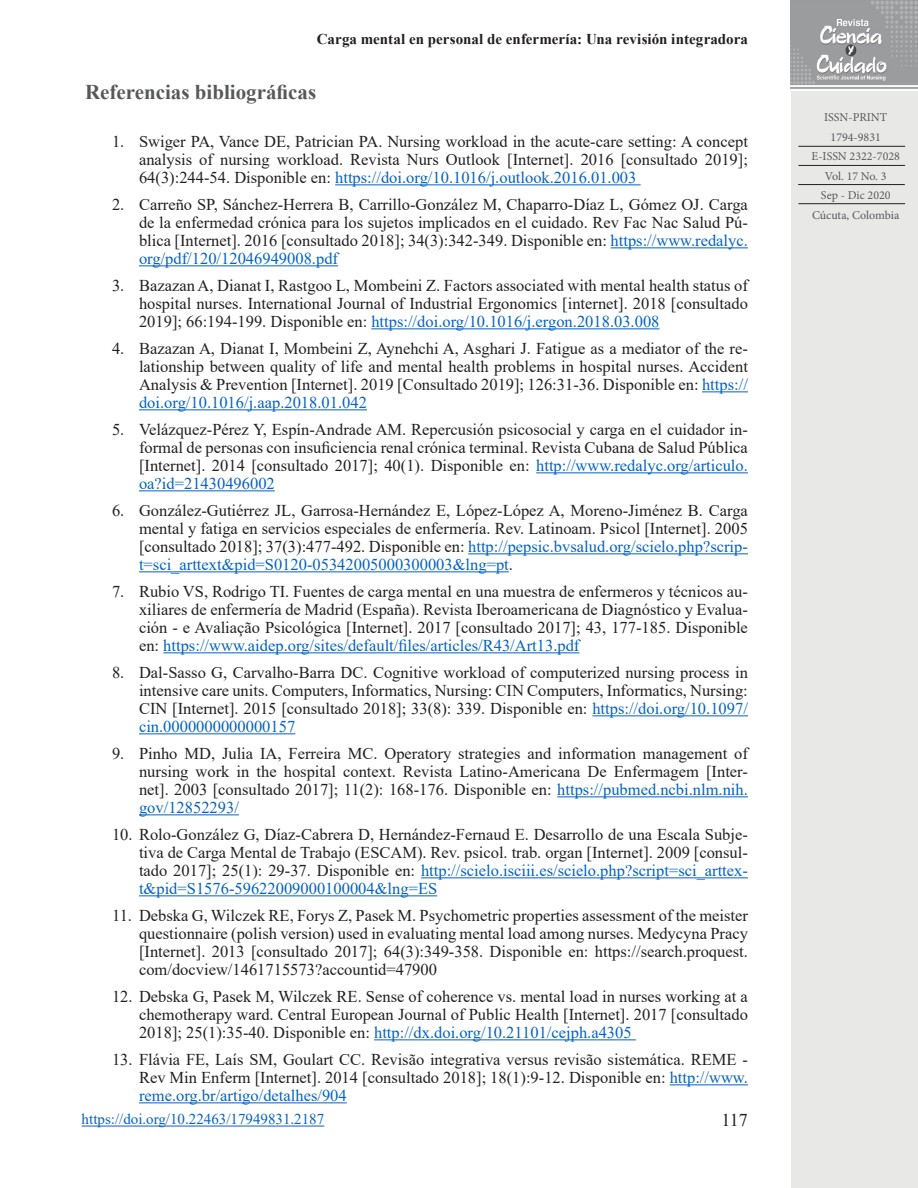
<style>
.page{position:relative;width:918px;height:1188px;background:#fff}
.page>*{position:absolute;margin:0;border:0;box-sizing:border-box;transform-origin:0 0}
.Titulos_internos{font:700 21px "Times New Roman";color:#57585a}
.t1{font:18px "Times New Roman";color:#231f20}
.t2{font:16.5px/18px "Times New Roman";color:#231f20;text-align:justify}
.t3{font:700 15px "Times New Roman";letter-spacing:.005em;color:#231f20}
.Pie_-_DOI{font:15px "Times New Roman";color:#0563c1}
.t4{font:12px "Minion Pro";color:#57585a}
.s1{color:#0563c1}
</style>
<div class="page">
<div style="left:792px;top:91px;width:126px;height:1097px;background:#e8e9e7"></div>
<img style="left:791px;top:0;width:127px;height:89px">
<hr style="left:798px;top:146px;width:107px;height:1px;background:#231f20">
<hr style="left:798px;top:165px;width:107px;height:1px;background:#231f20">
<hr style="left:798px;top:184px;width:107px;height:1px;background:#231f20">
<hr style="left:798px;top:203px;width:107px;height:1px;background:#231f20">
<hr style="left:82px;top:1126px;width:242px;height:1px;background:#0563c1">
<hr style="left:335px;top:184px;width:306px;height:1px;background:#0563c1">
<hr style="left:611px;top:247px;width:137px;height:1px;background:#0563c1">
<hr style="left:139px;top:265px;width:199px;height:1px;background:#0563c1">
<hr style="left:371px;top:328px;width:289px;height:1px;background:#0563c1">
<hr style="left:702px;top:391px;width:46px;height:1px;background:#0563c1">
<hr style="left:139px;top:409px;width:228px;height:1px;background:#0563c1">
<hr style="left:536px;top:472px;width:212px;height:1px;background:#0563c1">
<hr style="left:139px;top:490px;width:136px;height:1px;background:#0563c1">
<hr style="left:468px;top:553px;width:280px;height:1px;background:#0563c1">
<hr style="left:139px;top:571px;width:370px;height:1px;background:#0563c1">
<hr style="left:163px;top:652px;width:416px;height:1px;background:#0563c1">
<hr style="left:592px;top:715px;width:156px;height:1px;background:#0563c1">
<hr style="left:139px;top:733px;width:156px;height:1px;background:#0563c1">
<hr style="left:557px;top:796px;width:191px;height:1px;background:#0563c1">
<hr style="left:139px;top:814px;width:100px;height:1px;background:#0563c1">
<hr style="left:421px;top:877px;width:327px;height:1px;background:#0563c1">
<hr style="left:139px;top:895px;width:298px;height:1px;background:#0563c1">
<hr style="left:374px;top:1039px;width:262px;height:1px;background:#0563c1">
<hr style="left:670px;top:1084px;width:78px;height:1px;background:#0563c1">
<hr style="left:139px;top:1102px;width:208px;height:1px;background:#0563c1">
<p class="t3" style="left:317px;top:28px;width:432px">Carga mental en personal de enfermería: Una revisión integradora</p>
<p class="Titulos_internos" style="left:85px;top:77px;width:233px">Referencias bibliográficas</p>
<p class="t2" style="left:139px;top:132px;width:610px;text-indent:-27px">1. Swiger PA, Vance DE, Patrician PA. Nursing workload in the acute-care setting: A concept analysis of nursing workload. Revista Nurs Outlook [Internet]. 2016 [consultado 2019]; 64(3):244-54. Disponible en: <span class="s1">https://doi.org/10.1016/j.outlook.2016.01.003</span></p>
<p class="t2" style="left:139px;top:195px;width:610px;text-indent:-27px">2. Carreño SP, Sánchez-Herrera B, Carrillo-González M, Chaparro-Díaz L, Gómez OJ. Carga de la enfermedad crónica para los sujetos implicados en el cuidado. Rev Fac Nac Salud Pú&shy;blica [Internet]. 2016 [consultado 2018]; 34(3):342-349. Disponible en: <span class="s1">https://www.redalyc. org/pdf/120/12046949008.pdf</span></p>
<p class="t2" style="left:139px;top:276px;width:610px;text-indent:-27px">3. Bazazan A, Dianat I, Rastgoo L, Mombeini Z. Factors associated with mental health status of hospital nurses. International Journal of Industrial Ergonomics [internet]. 2018 [consultado 2019]; 66:194-199. Disponible en: <span class="s1">https://doi.org/10.1016/j.ergon.2018.03.008</span></p>
<p class="t2" style="left:139px;top:339px;width:610px;text-indent:-27px">4. Bazazan A, Dianat I, Mombeini Z, Aynehchi A, Asghari J. Fatigue as a mediator of the re&shy;lationship between quality of life and mental health problems in hospital nurses. Accident Analysis &amp; Prevention [Internet]. 2019 [Consultado 2019]; 126:31-36. Disponible en: <span class="s1">https:// doi.org/10.1016/j.aap.2018.01.042</span></p>
<p class="t2" style="left:139px;top:420px;width:610px;text-indent:-27px">5. Velázquez-Pérez Y, Espín-Andrade AM. Repercusión psicosocial y carga en el cuidador in&shy;formal de personas con insuficiencia renal crónica terminal. Revista Cubana de Salud Pública [Internet]. 2014 [consultado 2017]; 40(1). Disponible en: <span class="s1">http://www.redalyc.org/articulo. oa?id=21430496002</span></p>
<p class="t2" style="left:139px;top:501px;width:610px;text-indent:-27px">6. González-Gutiérrez JL, Garrosa-Hernández E, López-López A, Moreno-Jiménez B. Carga mental y fatiga en servicios especiales de enfermería. Rev. Latinoam. Psicol [Internet]. 2005 [consultado 2018]; 37(3):477-492. Disponible en: <span class="s1">http://pepsic.bvsalud.org/scielo.php?scrip&shy;t=sci_arttext&amp;pid=S0120-05342005000300003&amp;lng=pt</span>.</p>
<p class="t2" style="left:139px;top:582px;width:610px;text-indent:-27px">7. Rubio VS, Rodrigo TI. Fuentes de carga mental en una muestra de enfermeros y técnicos au&shy;xiliares de enfermería de Madrid (España). Revista Iberoamericana de Diagnóstico y Evalua&shy;ción - e Avaliação Psicológica [Internet]. 2017 [consultado 2017]; 43, 177-185. Disponible en: <span class="s1">https://www.aidep.org/sites/default/files/articles/R43/Art13.pdf</span></p>
<p class="t2" style="left:139px;top:663px;width:610px;text-indent:-27px">8. Dal-Sasso G, Carvalho-Barra DC. Cognitive workload of computerized nursing process in intensive care units. Computers, Informatics, Nursing: CIN Computers, Informatics, Nursing:<br>CIN [Internet]. 2015 [consultado 2018]; 33(8): 339. Disponible en: <span class="s1">https://doi.org/10.1097/ cin.0000000000000157</span></p>
<p class="t2" style="left:139px;top:744px;width:610px;text-indent:-27px">9. Pinho MD, Julia IA, Ferreira MC. Operatory strategies and information management of nursing work in the hospital context. Revista Latino-Americana De Enfermagem [Inter&shy;net]. 2003 [consultado 2017]; 11(2): 168-176. Disponible en: <span class="s1">https://pubmed.ncbi.nlm.nih. gov/12852293/</span></p>
<p class="t2" style="left:139px;top:825px;width:610px;text-indent:-27px">10. Rolo-González G, Díaz-Cabrera D, Hernández-Fernaud E. Desarrollo de una Escala Subje&shy;tiva de Carga Mental de Trabajo (ESCAM). Rev. psicol. trab. organ [Internet]. 2009 [consul&shy;tado 2017]; 25(1): 29-37. Disponible en: <span class="s1">http://scielo.isciii.es/scielo.php?script=sci_arttex&shy;t&amp;pid=S1576-59622009000100004&amp;lng=ES</span></p>
<p class="t2" style="left:139px;top:906px;width:610px;text-indent:-27px">11. Debska G, Wilczek RE, Forys Z, Pasek M. Psychometric properties assessment of the meister questionnaire (polish version) used in evaluating mental load among nurses. Medycyna Pracy [Internet]. 2013 [consultado 2017]; 64(3):349-358. Disponible en: https://search.proquest. com/docview/1461715573?accountid=47900</p>
<p class="t2" style="left:139px;top:987px;width:610px;text-indent:-27px">12. Debska G, Pasek M, Wilczek RE. Sense of coherence vs. mental load in nurses working at a chemotherapy ward. Central European Journal of Public Health [Internet]. 2017 [consultado 2018]; 25(1):35-40. Disponible en: <span class="s1">http://dx.doi.org/10.21101/cejph.a4305</span></p>
<p class="t2" style="left:139px;top:1050px;width:610px;text-indent:-27px">13. Flávia FE, Laís SM, Goulart CC. Revisão integrativa versus revisão sistemática. REME - Rev Min Enferm [Internet]. 2014 [consultado 2018]; 18(1):9-12. Disponible en: <span class="s1">http://www. reme.org.br/artigo/detalhes/904</span></p>
<p class="Pie_-_DOI" style="left:82px;top:1109px;width:244px">https://doi.org/10.22463/17949831.2187</p>
<p class="t1" style="left:722px;top:1108px;width:28px">117</p>
<p class="t4" style="left:824px;top:110px;width:65px">ISSN-PRINT</p>
<p class="t4" style="left:831px;top:129px;width:52px">1794-9831</p>
<p class="t4" style="left:812px;top:149px;width:90px">E-ISSN 2322-7028</p>
<p class="t4" style="left:825px;top:168px;width:63px">Vol. 17 No. 3</p>
<p class="t4" style="left:821px;top:188px;width:71px">Sep - Dic 2020</p>
<p class="t4" style="left:812px;top:207px;width:89px">Cúcuta, Colombia</p>
</div>
